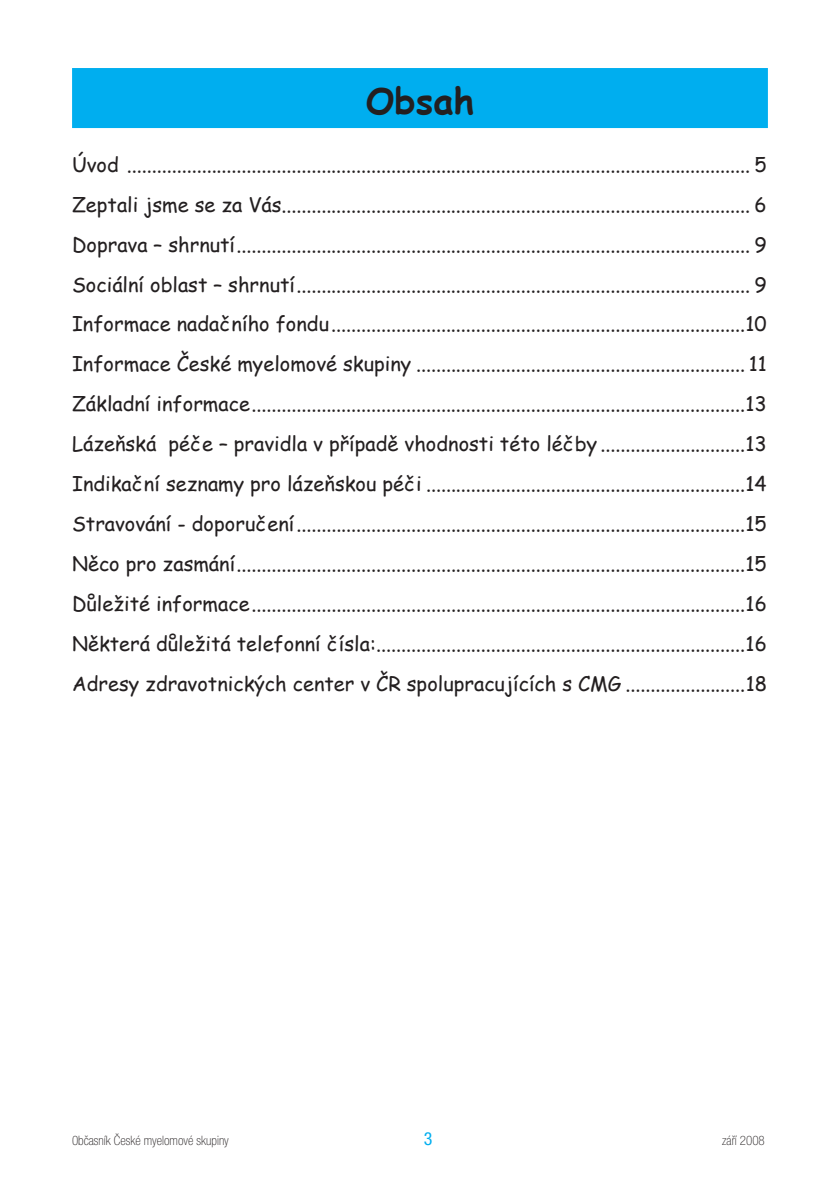
<style>
.page{position:relative;width:840px;height:1191px;background:#fff}
.page>*{position:absolute;margin:0;border:0;box-sizing:border-box;transform-origin:0 0}
.t1{font:700 36px "Comic Sans MS";color:#231f20}
.t2{font:20px/39.8px "Comic Sans MS";color:#231f20;text-align:justify}
.t3{font:18px "Helvetica Neue Cond CE";color:#00aeef}
.t4{font:13px "Helvetica Neue Cond Thin CE";color:#231f20}
</style>
<div class="page">
<div style="left:72px;top:68px;width:695px;height:60px;background:#00aeef"></div>
<h1 class="t1" style="left:365px;top:74px;width:110px">Obsah</h1>
<p class="t2" style="left:72px;top:144px;width:696px">Úvod ............................................................................................................................. 5<br>Zeptali jsme se za Vás.............................................................................................. 6<br>Doprava – shrnutí....................................................................................................... 9<br>Sociální oblast – shrnutí........................................................................................... 9<br>Informace nadačního fondu...................................................................................10<br>Informace České myelomové skupiny .................................................................. 11<br>Základní informace...................................................................................................13<br>Lázeňská péče – pravidla v případě vhodnosti této léčby .............................13<br>Indikační seznamy pro lázeňskou péči ................................................................14<br>Stravování - doporučení..........................................................................................15<br>Něco pro zasmání......................................................................................................15<br>Důležité informace...................................................................................................16<br>Některá důležitá telefonní čísla:..........................................................................16<br>Adresy zdravotnických center v ČR spolupracujících s CMG ........................18</p>
<p class="t4" style="left:72px;top:1133px;width:158px">0bčasník České myelomové skupiny</p>
<p class="t3" style="left:423px;top:1129px;width:10px">3</p>
<p class="t4" style="left:721px;top:1133px;width:44px">září 2008</p>
</div>
